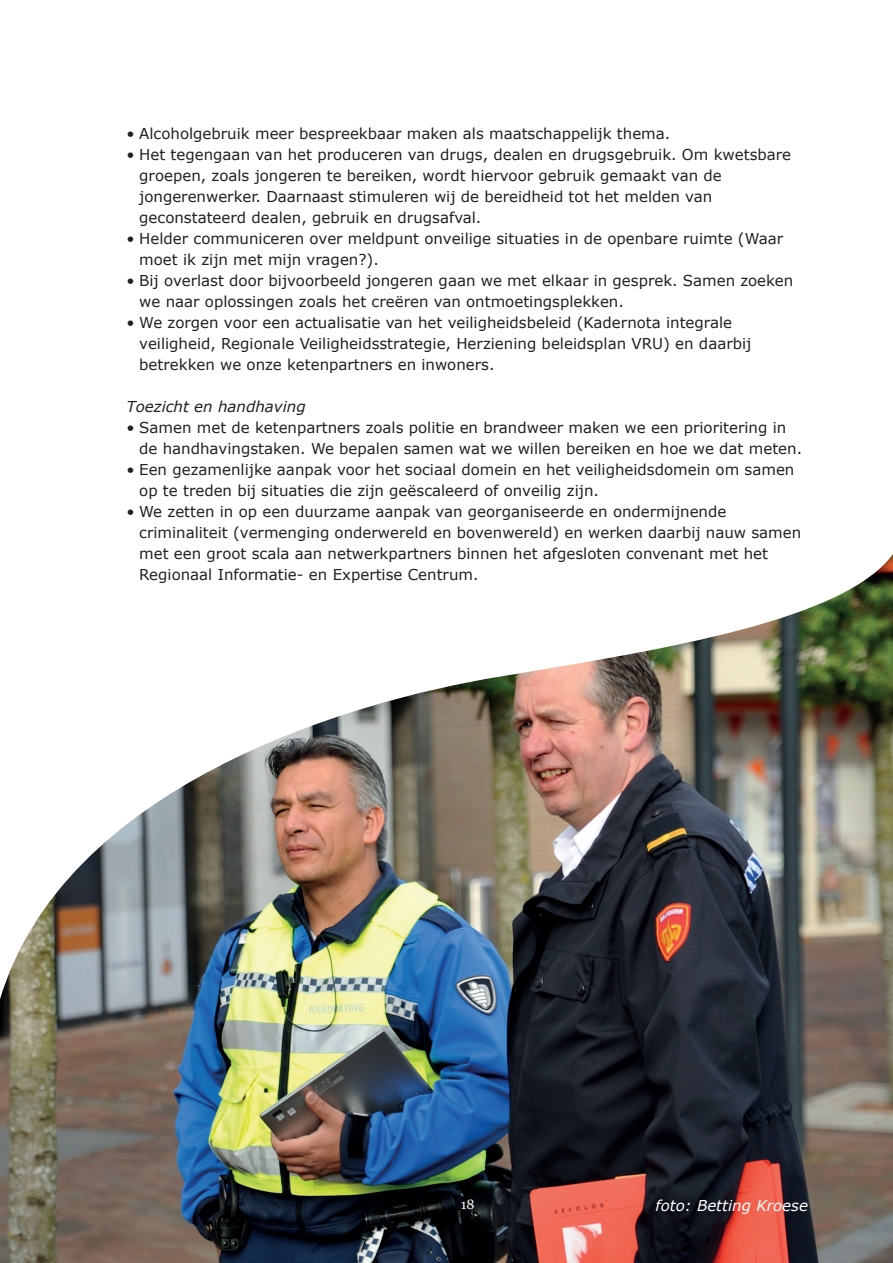
<style>
.page{position:relative;width:893px;height:1263px;background:#fff}
.page>*{position:absolute;margin:0;border:0;box-sizing:border-box;transform-origin:0 0}
.t1{font:15px/21px "Verdana";color:#231f20}
.t2{font:italic 15px "Verdana";color:#231f20}
.t3{font:italic 15px "Verdana";color:#fff}
.t4{font:13.5px "Georgia";color:#fff}
</style>
<div class="page">
<img style="left:0;top:554px;width:893px;height:709px">
<p class="t1" style="left:126px;top:123px;width:545px">• Alcoholgebruik meer bespreekbaar maken als maatschappelijk thema.</p>
<p class="t1" style="left:139px;top:144px;width:653px;text-indent:-13px">• Het tegengaan van het produceren van drugs, dealen en drugsgebruik. Om kwetsbare groepen, zoals jongeren te bereiken, wordt hiervoor gebruik gemaakt van de jongerenwerker. Daarnaast stimuleren wij de bereidheid tot het melden van geconstateerd dealen, gebruik en drugsafval.</p>
<p class="t1" style="left:139px;top:228px;width:645px;text-indent:-13px">• Helder communiceren over meldpunt onveilige situaties in de openbare ruimte (Waar moet ik zijn met mijn vragen?).</p>
<p class="t1" style="left:139px;top:270px;width:656px;text-indent:-13px">• Bij overlast door bijvoorbeeld jongeren gaan we met elkaar in gesprek. Samen zoeken we naar oplossingen zoals het creëren van ontmoetingsplekken.</p>
<p class="t1" style="left:139px;top:312px;width:614px;text-indent:-13px">• We zorgen voor een actualisatie van het veiligheidsbeleid (Kadernota integrale veiligheid, Regionale Veiligheidsstrategie, Herziening beleidsplan VRU) en daarbij betrekken we onze ketenpartners en inwoners.</p>
<p class="t2" style="left:126px;top:397px;width:181px">Toezicht en handhaving</p>
<p class="t1" style="left:139px;top:417px;width:664px;text-indent:-13px">• Samen met de ketenpartners zoals politie en brandweer maken we een prioritering in de handhavingstaken. We bepalen samen wat we willen bereiken en hoe we dat meten.</p>
<p class="t1" style="left:139px;top:459px;width:657px;text-indent:-13px">• Een gezamenlijke aanpak voor het sociaal domein en het veiligheidsdomein om samen op te treden bij situaties die zijn geëscaleerd of onveilig zijn.</p>
<p class="t1" style="left:139px;top:501px;width:664px;text-indent:-13px">• We zetten in op een duurzame aanpak van georganiseerde en ondermijnende criminaliteit (vermenging onderwereld en bovenwereld) en werken daarbij nauw samen met een groot scala aan netwerkpartners binnen het afgesloten convenant met het Regionaal Informatie- en Expertise Centrum.</p>
<p class="t4" style="left:461px;top:1195px;width:15px">18</p>
<p class="t3" style="left:656px;top:1196px;width:154px">foto: Betting Kroese</p>
</div>
